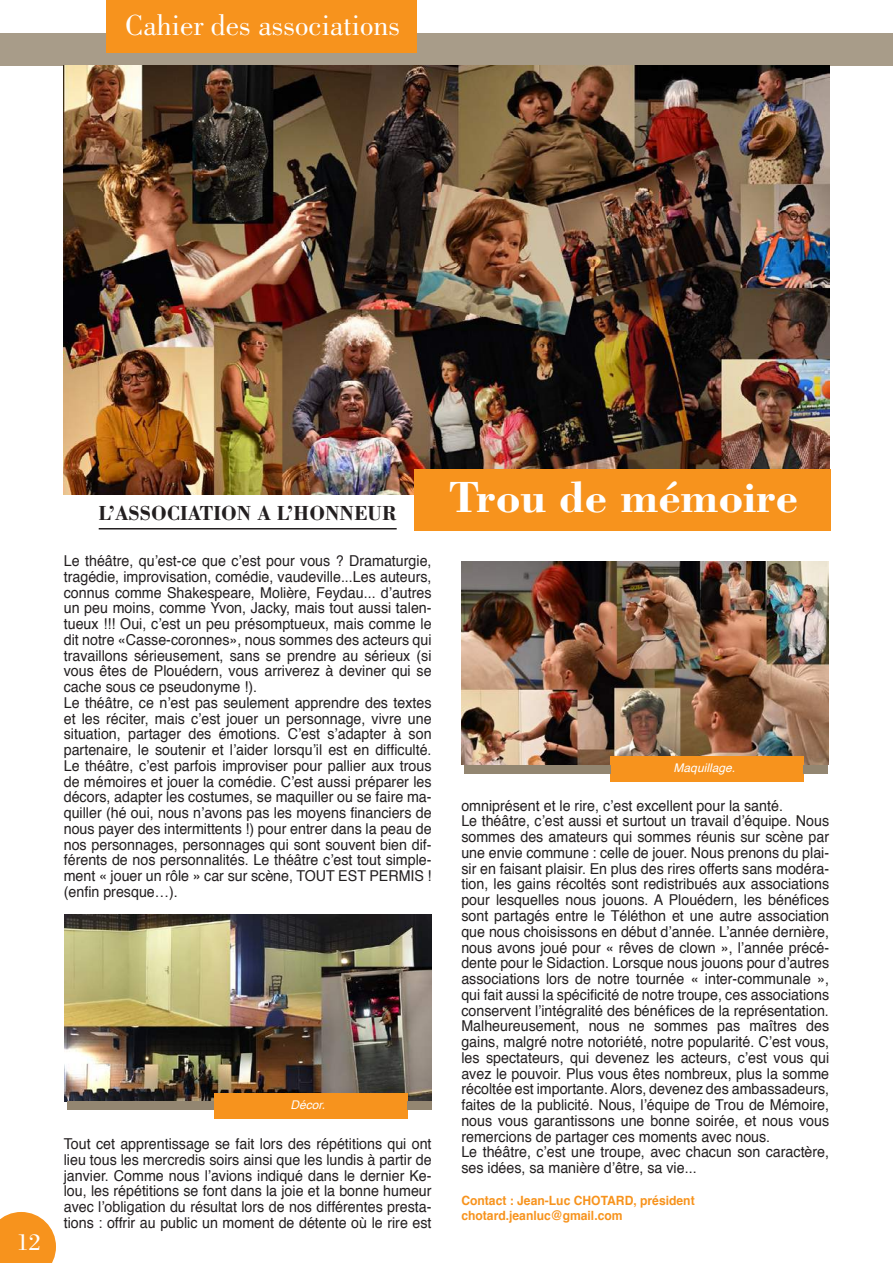
<style>
.page{position:relative;width:893px;height:1263px;background:#fff}
.page>*{position:absolute;margin:0;border:0;box-sizing:border-box;transform-origin:0 0}
.t1{font:30px "Bodoni";color:#fff}
.t2{font:24px "Bodoni";color:#fff}
.t3{font:700 21px "Bodoni";color:#231f20;scale:.96 1}
.t4{font:15px/15.8px "Helvetica";color:#231f20;scale:.95 1}
.t5{font:700 12.75px/15.8px "Helvetica";color:#f7931d;scale:.95 1}
.t6{font:italic 12px "Helvetica";color:#fff}
</style>
<div class="page">
<div style="left:0;top:34px;width:892px;height:32px;background:#a89c89"></div>
<div style="left:106px;top:0;width:311px;height:52px;background:#f7931d"></div>
<svg style="left:0;top:1212px;width:56px;height:51px;background:#f79f37"></svg>
<img style="left:64px;top:66px;width:765px;height:428px">
<div style="left:414px;top:469px;width:417px;height:61px;background:#f7931d"></div>
<hr style="left:99px;top:528px;width:298px;height:1px;background:#231f20">
<img style="left:65px;top:914px;width:367px;height:188px">
<img style="left:461px;top:561px;width:367px;height:204px">
<div style="left:214px;top:1093px;width:193px;height:26px;background:#f7931d"></div>
<div style="left:610px;top:757px;width:194px;height:25px;background:#f7931d"></div>
<div style="left:407px;top:1102px;width:25px;height:8px;background:#938671"></div>
<div style="left:804px;top:765px;width:24px;height:8px;background:#938671"></div>
<div style="left:68px;top:1102px;width:146px;height:8px;background:#938671"></div>
<div style="left:464px;top:765px;width:146px;height:8px;background:#938671"></div>
<h1 class="t1" style="left:125px;top:8px;width:276px">Cahier des associations</h1>
<h2 class="t2" style="left:17px;top:1229px;width:26px">12</h2>
<h3 class="t3" style="left:99px;top:499px;width:730px">L’ASSOCIATION A L’HONNEUR <sup>Trou</sup> <sup>de</sup> <sup>mémoire</sup></h3>
<p class="t4" style="left:64px;top:553px;width:389px">Le théâtre, qu’est-ce que c’est pour vous ? Dramaturgie, tragédie, improvisation, comédie, vaudeville...Les auteurs, connus comme Shakespeare, Molière, Feydau... d’autres un peu moins, comme Yvon, Jacky, mais tout aussi talen&shy;tueux !!! Oui, c’est un peu présomptueux, mais comme le dit notre «Casse-coronnes», nous sommes des acteurs qui travaillons sérieusement, sans se prendre au sérieux (si vous êtes de Plouédern, vous arriverez à deviner qui se cache sous ce pseudonyme !).<br>Le théâtre, ce n’est pas seulement apprendre des textes et les réciter, mais c’est jouer un personnage, vivre une situation, partager des émotions. C’est s’adapter à son partenaire, le soutenir et l’aider lorsqu’il est en difficulté.<br>Le théâtre, c’est parfois improviser pour pallier aux trous de mémoires et jouer la comédie. C’est aussi préparer les décors, adapter les costumes, se maquiller ou se faire ma&shy;quiller (hé oui, nous n’avons pas les moyens financiers de nous payer des intermittents !) pour entrer dans la peau de nos personnages, personnages qui sont souvent bien dif&shy;férents de nos personnalités. Le théâtre c’est tout simple&shy;ment « jouer un rôle » car sur scène, TOUT EST PERMIS ! (enfin presque…).</p>
<p class="t6" style="left:291px;top:1095px;width:36px">Décor.</p>
<p class="t4" style="left:64px;top:1136px;width:389px;text-align:justify">Tout cet apprentissage se fait lors des répétitions qui ont lieu tous les mercredis soirs ainsi que les lundis à partir de janvier. Comme nous l’avions indiqué dans le dernier Ke&shy;lou, les répétitions se font dans la joie et la bonne humeur avec l’obligation du résultat lors de nos différentes presta&shy;tions : offrir au public un moment de détente où le rire est</p>
<p class="t6" style="left:674px;top:758px;width:63px">Maquillage.</p>
<p class="t4" style="left:461px;top:798px;width:389px">omniprésent et le rire, c’est excellent pour la santé.<br>Le théâtre, c’est aussi et surtout un travail d’équipe. Nous sommes des amateurs qui sommes réunis sur scène par une envie commune : celle de jouer. Nous prenons du plai&shy;sir en faisant plaisir. En plus des rires offerts sans modéra&shy;tion, les gains récoltés sont redistribués aux associations pour lesquelles nous jouons. A Plouédern, les bénéfices sont partagés entre le Téléthon et une autre association que nous choisissons en début d’année. L’année dernière, nous avons joué pour « rêves de clown », l’année précé&shy;dente pour le Sidaction. Lorsque nous jouons pour d’autres associations lors de notre tournée « inter-communale », qui fait aussi la spécificité de notre troupe, ces associations conservent l’intégralité des bénéfices de la représentation.<br>Malheureusement, nous ne sommes pas maîtres des gains, malgré notre notoriété, notre popularité. C’est vous, les spectateurs, qui devenez les acteurs, c’est vous qui avez le pouvoir. Plus vous êtes nombreux, plus la somme récoltée est importante. Alors, devenez des ambassadeurs, faites de la publicité. Nous, l’équipe de Trou de Mémoire, nous vous garantissons une bonne soirée, et nous vous remercions de partager ces moments avec nous.<br>Le théâtre, c’est une troupe, avec chacun son caractère, ses idées, sa manière d’être, sa vie...</p>
<p class="t5" style="left:461px;top:1192px;width:247px">Contact : Jean-Luc CHOTARD, président chotard.jeanluc@gmail.com</p>
</div>
